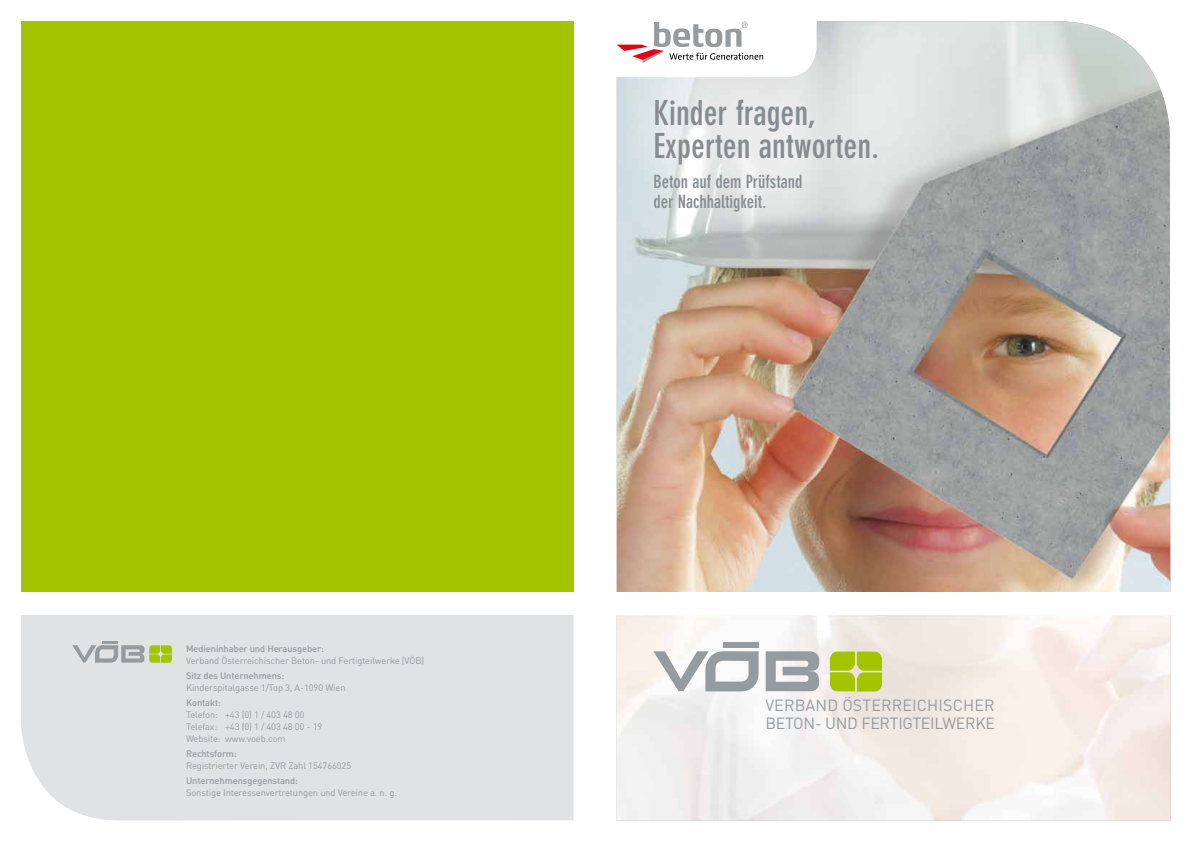
<style>
.page{position:relative;width:1191px;height:842px;background:#fff}
.page>*{position:absolute;margin:0;border:0;box-sizing:border-box;transform-origin:0 0}
.t1{font:700 condensed 34px/33px "DIN Neuzeit Grotesk";color:#868d91}
.t2{font:700 condensed 18px/20px "DIN Neuzeit Grotesk";color:#868d91}
.t3{font:16.1px/18.5px "DIN";letter-spacing:.005em;color:#969b9f}
.t4{font:9.3px/12.1px "DIN";letter-spacing:-.01em;color:#969b9f}
.t5{font:500 9.3px "DIN";letter-spacing:-.01em;color:#969b9f}
</style>
<div class="page">
<div style="left:21px;top:21px;width:552px;height:576px;background:#a4c400"></div>
<img style="left:617px;top:21px;width:553px;height:800px">
<div style="left:21px;top:615px;width:552px;height:205px;background:#e0e2e4"></div>
<div style="left:1px;top:592px;width:1189px;height:23px;background:#fff"></div>
<svg style="left:617px;top:21px;width:199px;height:56px"></svg>
<hr style="left:103px;top:641px;width:15px;height:3px;background:#969b9f">
<svg style="left:72px;top:645px;width:100px;height:18px;background:#b7c09d"></svg>
<div style="left:723px;top:642px;width:35px;height:6px;background:#969b9f"></div>
<svg style="left:765px;top:651px;width:55px;height:40px"></svg>
<svg style="left:653px;top:651px;width:105px;height:40px"></svg>
<svg style="left:830px;top:651px;width:52px;height:40px;background:#adc81d"></svg>
<p class="t5" style="left:186px;top:643px;width:139px">Medieninhaber und Herausgeber:</p>
<p class="t4" style="left:186px;top:654px;width:240px">Verband Österreichischer Beton- und Fertigteilwerke (VÖB)</p>
<p class="t5" style="left:186px;top:669px;width:100px">Sitz des Unternehmens:</p>
<p class="t4" style="left:186px;top:681px;width:161px">Kinderspitalgasse 1/Top 3, A-1090 Wien</p>
<p class="t5" style="left:186px;top:696px;width:36px">Kontakt:</p>
<p class="t4" style="left:186px;top:708px;width:138px">Telefon: +43 (0) 1 / 403 48 00<br>Telefax: +43 (0) 1 / 403 48 00 - 19<br>Website: www.voeb.com</p>
<p class="t5" style="left:186px;top:747px;width:52px">Rechtsform:</p>
<p class="t4" style="left:186px;top:759px;width:167px">Registrierter Verein, ZVR Zahl 154766025</p>
<p class="t5" style="left:186px;top:774px;width:113px">Unternehmensgegenstand:</p>
<p class="t4" style="left:186px;top:786px;width:212px">Sonstige Interessenvertretungen und Vereine a. n. g.</p>
<h1 class="t1" style="left:653px;top:97px;width:227px">Kinder fragen,<br>Experten antworten.</h1>
<h2 class="t2" style="left:653px;top:172px;width:150px">Beton auf dem Prüfstand der Nachhaltigkeit.</h2>
<h3 class="t3" style="left:765px;top:695px;width:231px">VERBAND ÖSTERREICHISCHER<br>BETON- UND FERTIGTEILWERKE</h3>
</div>
